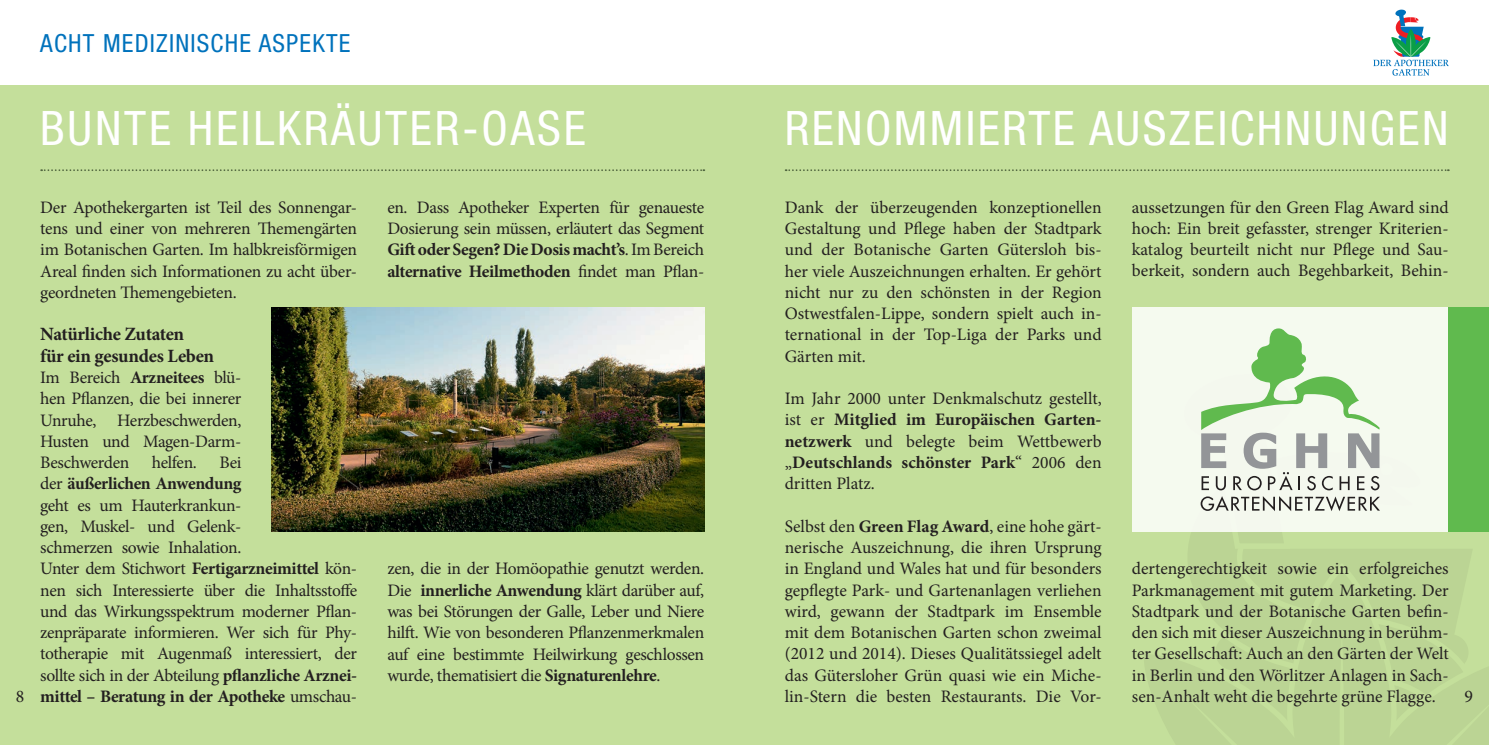
<style>
.page{position:relative;width:1489px;height:745px;background:#fff}
.page>*{position:absolute;margin:0;border:0;box-sizing:border-box;transform-origin:0 0}
.t1{font:condensed 47.5px "Helvetica Neue LT";letter-spacing:.05em;color:#fff}
.t2{font:condensed 25px "Helvetica Neue LT";letter-spacing:.05em;color:#0072bc}
.t3{font:700 18.75px/21.2px "Minion Pro";letter-spacing:-.015em;color:#231f20}
.t4{font:17.75px "Minion Pro";color:#231f20}
.t5{font:17.5px/21.2px "Minion Pro";letter-spacing:-.02em;color:#231f20;text-align:justify}
.s1{font-weight:700}
</style>
<div class="page">
<div style="left:0;top:85px;width:744px;height:659px;background:#c4df9b"></div>
<div style="left:744px;top:85px;width:744px;height:659px;background:#c4df9b"></div>
<svg style="left:1188px;top:531px;width:291px;height:28px"></svg>
<svg style="left:1144px;top:559px;width:344px;height:185px"></svg>
<svg style="left:41px;top:169px;width:663px;height:2px"></svg>
<svg style="left:1373px;top:9px;width:75px;height:67px"></svg>
<svg style="left:785px;top:169px;width:663px;height:2px"></svg>
<img style="left:271px;top:307px;width:433px;height:224px">
<div style="left:1131px;top:307px;width:357px;height:224px;background:#f5faef"></div>
<svg style="left:1176px;top:328px;width:269px;height:224px"></svg>
<div style="left:1448px;top:307px;width:40px;height:224px;background:#60ba4e"></div>
<h2 class="t2" style="left:40px;top:28px;width:312px">ACHT MEDIZINISCHE ASPEKTE</h2>
<h1 class="t1" style="left:40px;top:100px;width:547px">BUNTE HEILKRÄUTER-OASE</h1>
<p class="t4" style="left:16px;top:684px;width:10px">8</p>
<p class="t5" style="left:40px;top:196px;width:318px">Der Apothekergarten ist Teil des Sonnengar&shy;tens und einer von mehreren Themengärten im Botanischen Garten. Im halbkreisförmigen Areal finden sich Informationen zu acht über&shy;geordneten Themengebieten.</p>
<p class="t5" style="left:387px;top:196px;width:318px">en. Dass Apotheker Experten für genaueste Dosierung sein müssen, erläutert das Segment <span class="s1">Gift oder Segen? Die Dosis macht’s</span>. Im Bereich <span class="s1">alternative Heilmethoden</span> findet man Pflan-</p>
<p class="t3" style="left:40px;top:323px;width:175px">Natürliche Zutaten<br>für ein gesundes Leben</p>
<p class="t5" style="left:40px;top:366px;width:203px">Im Bereich <span class="s1">Arzneitees</span> blü&shy;hen Pflanzen, die bei innerer Unruhe, Herzbeschwerden, Husten und Magen-Darm-Beschwerden</p>
<p class="t5" style="left:152px;top:451px;width:46px">helfen.</p>
<p class="t5" style="left:40px;top:451px;width:318px;text-align:left;text-indent:179px">Bei<br>der <span class="s1">äußerlichen Anwendung<br></span>geht es um Hauterkrankun-<br>gen, Muskel- und Gelenk-<br>schmerzen sowie Inhalation.<br>Unter dem Stichwort <span class="s1">Fertigarzneimittel</span> kön&shy;nen sich Interessierte über die Inhaltsstoffe und das Wirkungsspektrum moderner Pflan&shy;zenpräparate informieren. Wer sich für Phy&shy;totherapie mit Augenmaß interessiert, der sollte sich in der Abteilung <span class="s1">pflanzliche Arznei&shy;mittel – Beratung in der Apotheke</span> umschau-</p>
<p class="t5" style="left:387px;top:558px;width:318px">zen, die in der Homöopathie genutzt werden.<br>Die <span class="s1">innerliche Anwendung</span> klärt darüber auf, was bei Störungen der Galle, Leber und Niere hilft. Wie von besonderen Pflanzenmerkmalen auf eine bestimmte Heilwirkung geschlossen wurde, thematisiert die <span class="s1">Signaturenlehre</span>.</p>
<h1 class="t1" style="left:784px;top:100px;width:665px">RENOMMIERTE AUSZEICHNUNGEN</h1>
<p class="t5" style="left:784px;top:196px;width:318px">Dank der überzeugenden konzeptionellen Gestaltung und Pflege haben der Stadtpark und der Botanische Garten Gütersloh bis&shy;her viele Auszeichnungen erhalten. Er gehört nicht nur zu den schönsten in der Region Ostwestfalen-Lippe, sondern spielt auch in&shy;ternational in der Top-Liga der Parks und Gärten mit.</p>
<p class="t5" style="left:784px;top:388px;width:318px">Im Jahr 2000 unter Denkmalschutz gestellt, ist er <span class="s1">Mitglied im Europäischen Garten&shy;netzwerk</span> und belegte beim Wettbewerb „<span class="s1">Deutschlands schönster Park</span>“ 2006 den dritten Platz.</p>
<p class="t5" style="left:784px;top:515px;width:318px">Selbst den <span class="s1">Green Flag Award</span>, eine hohe gärt&shy;nerische Auszeichnung, die ihren Ursprung in England und Wales hat und für besonders gepflegte Park- und Gartenanlagen verliehen wird, gewann der Stadtpark im Ensemble mit dem Botanischen Garten schon zweimal (2012 und 2014). Dieses Qualitätssiegel adelt das Gütersloher Grün quasi wie ein Miche&shy;lin-Stern die besten Restaurants. Die Vor-</p>
<p class="t5" style="left:1131px;top:196px;width:318px">aussetzungen für den Green Flag Award sind hoch: Ein breit gefasster, strenger Kriterien&shy;katalog beurteilt nicht nur Pflege und Sau&shy;berkeit, sondern auch Begehbarkeit, Behin-</p>
<p class="t5" style="left:1131px;top:558px;width:318px">dertengerechtigkeit sowie ein erfolgreiches Parkmanagement mit gutem Marketing. Der Stadtpark und der Botanische Garten befin&shy;den sich mit dieser Auszeichnung in berühm&shy;ter Gesellschaft: Auch an den Gärten der Welt in Berlin und den Wörlitzer Anlagen in Sach&shy;sen-Anhalt weht die begehrte grüne Flagge.</p>
<p class="t4" style="left:1464px;top:684px;width:10px">9</p>
</div>
